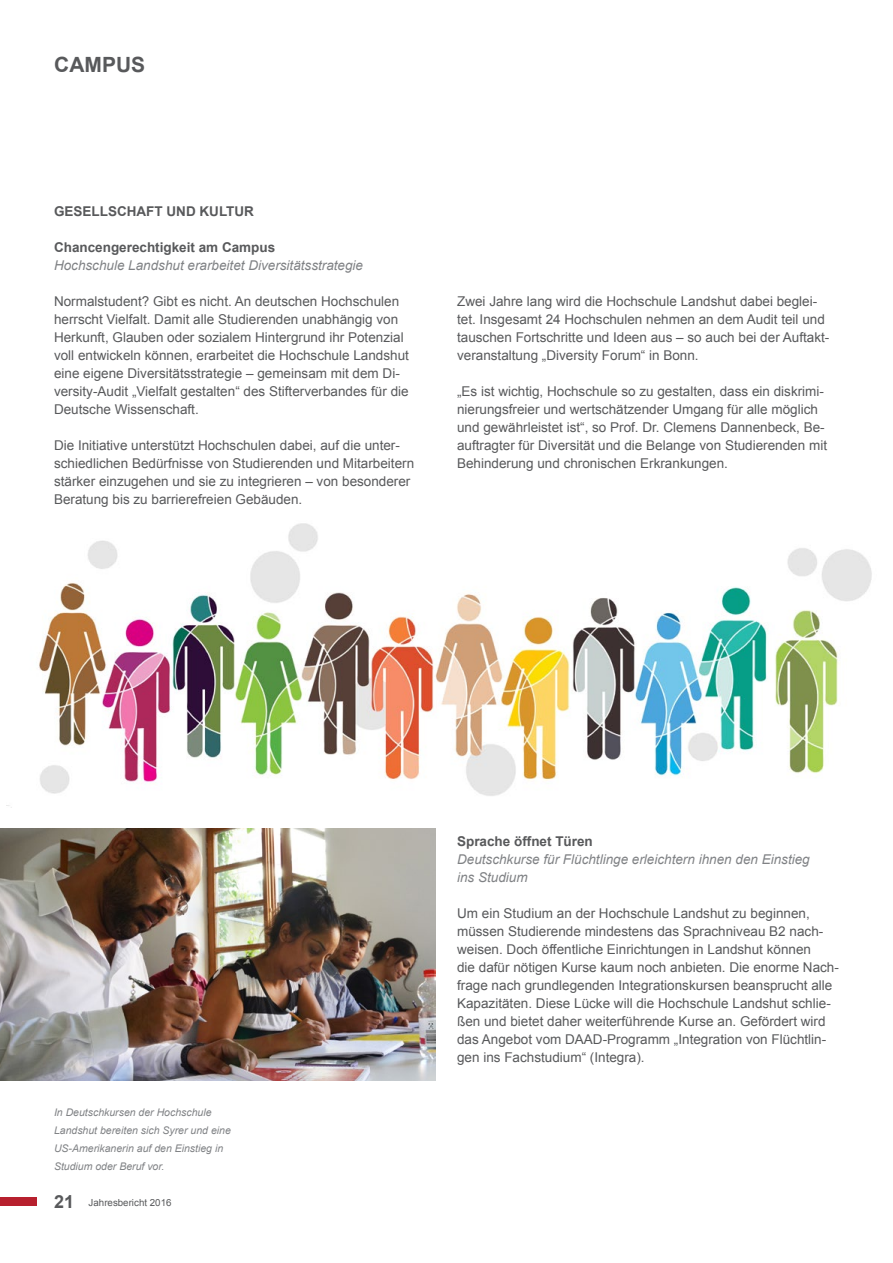
<style>
.page{position:relative;width:893px;height:1263px;background:#fff}
.page>*{position:absolute;margin:0;border:0;box-sizing:border-box;transform-origin:0 0}
.t1{font:700 21px "Arial";color:#58595b}
.t2{font:700 18px "Arial";color:#58595b}
.t3{font:13.5px/18px "Arial";color:#58595b}
.t4{font:italic 13.5px/18px "Arial";color:#808285}
.t5{font:700 13.5px "Arial";color:#58595b}
.t6{font:italic 10.5px/18px "Arial";color:#808285}
.t7{font:9.75px "Arial";color:#58595b}
</style>
<div class="page">
<div style="left:0;top:1197px;width:37px;height:9px;background:#b7202e"></div>
<img style="left:7px;top:523px;width:865px;height:283px">
<img style="left:0;top:828px;width:436px;height:252px">
<h1 class="t1" style="left:54px;top:51px;width:17px">CAM</h1>
<h1 class="t1" style="left:102px;top:51px;width:29px">PUS</h1>
<p class="t5" style="left:54px;top:202px;width:201px">Gesellschaft und Kultur</p>
<p class="t5" style="left:54px;top:238px;width:223px">Chancengerechtigkeit am Campus</p>
<p class="t4" style="left:54px;top:256px;width:311px">Hochschule Landshut erarbeitet Diversitätsstrategie</p>
<p class="t3" style="left:54px;top:292px;width:356px">Normalstudent? Gibt es nicht. An deutschen Hochschulen herrscht Vielfalt. Damit alle Studierenden unabhängig von Herkunft, Glauben oder sozialem Hintergrund ihr Potenzial voll entwickeln können, erarbeitet die Hochschule Landshut eine eigene Diversitätsstrategie – gemeinsam mit dem Di&shy;versity-Audit „Vielfalt gestalten“ des Stifterverbandes für die Deutsche Wissenschaft.</p>
<p class="t3" style="left:54px;top:436px;width:362px">Die Initiative unterstützt Hochschulen dabei, auf die unter&shy;schiedlichen Bedürfnisse von Studierenden und Mitarbeitern stärker einzugehen und sie zu integrieren – von besonderer Beratung bis zu barrierefreien Gebäuden.</p>
<p class="t3" style="left:457px;top:292px;width:374px">Zwei Jahre lang wird die Hochschule Landshut dabei beglei&shy;tet. Insgesamt 24 Hochschulen nehmen an dem Audit teil und tauschen Fortschritte und Ideen aus – so auch bei der Auftakt&shy;veranstaltung „Diversity Forum“ in Bonn.</p>
<p class="t3" style="left:457px;top:382px;width:371px">„Es ist wichtig, Hochschule so zu gestalten, dass ein diskrimi&shy;nierungsfreier und wertschätzender U mgang für alle möglich und gewährleistet ist“, so Prof. Dr. Clemens Dannenbeck, Be&shy;auftragter für Diversität und die Belange von Studierenden mit Behinderung und chronischen Erkrankungen.</p>
<p class="t6" style="left:54px;top:1103px;width:178px">In Deutschkursen der Hochschule<br>Landshut bereiten sich Syrer und eine<br>US-Amerikanerin auf den Einstieg in<br>Studium oder Beruf vor.</p>
<h2 class="t2" style="left:54px;top:1189px;width:22px">21</h2>
<p class="t7" style="left:89px;top:1196px;width:84px">Jahresbericht 2016</p>
<p class="t5" style="left:457px;top:832px;width:137px">Sprache öffnet Türen</p>
<p class="t4" style="left:457px;top:850px;width:354px">Deutschkurse für Flüchtlinge erleichtern ihnen den Einstieg ins Studium</p>
<p class="t3" style="left:457px;top:904px;width:383px">U m ein Studium an der Hochschule Landshut zu beginnen, müssen Studierende mindestens das Sprachniveau B2 nach&shy;weisen. Doch öffentliche Einrichtungen in Landshut können<br>die dafür nötigen Kurse kaum noch anbieten. Die enorme Nach&shy;frage nach grundlegenden Integrationskursen beansprucht alle Kapazitäten. Diese Lücke will die Hochschule Landshut schlie&shy;ßen und bietet daher weiterführende Kurse an. Gefördert wird das Angebot vom DAAD-</p>
<p class="t3" style="left:457px;top:1030px;width:371px;text-indent:150px">Programm „Integration von Flüchtlin&shy;gen ins Fachstudium“ (Integra).</p>
</div>
